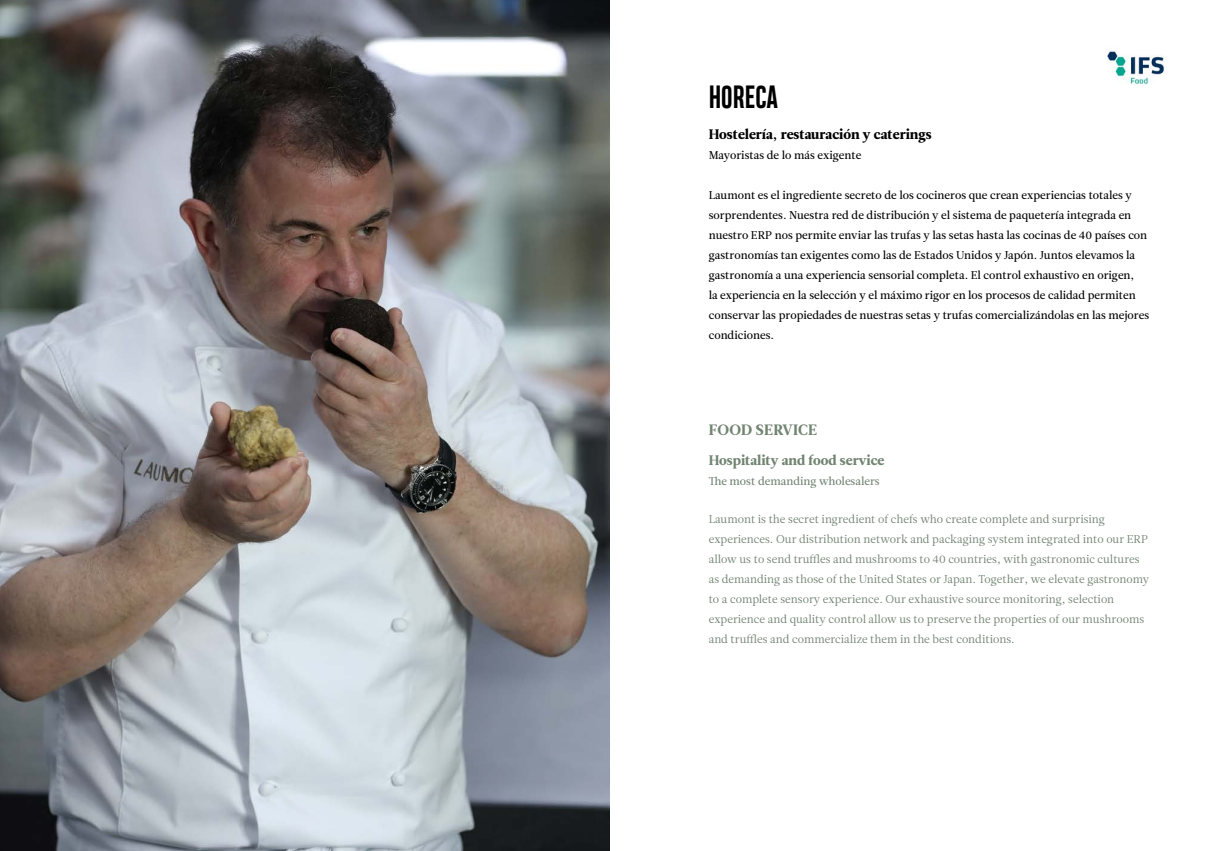
<style>
.page{position:relative;width:1219px;height:851px;background:#fff}
.page>*{position:absolute;margin:0;border:0;box-sizing:border-box;transform-origin:0 0}
.t1{font:700 30px "Heading Compressed Pro";color:#000}
.t2{font:15px "Leitura News Roman 4";letter-spacing:.015em;color:#718471}
.t3{font:13.75px "Leitura News Roman 4";color:#000}
.t4{font:13.75px "Leitura News Roman 4";color:#718471}
.t5{font:11.25px/20px "Leitura News Roman 2";color:#000}
.t6{font:11.25px/20px "Leitura News Roman 1";color:#718471}
.t7{font:11.25px "Leitura News Roman 2";color:#718471}
</style>
<div class="page">
<img style="left:0;top:0;width:609px;height:850px">
<img style="left:1107px;top:51px;width:58px;height:33px">
<h1 class="t1" style="left:709px;top:79px;width:70px">HORECA</h1>
<p class="t3" style="left:709px;top:126px;width:224px">Hostelería, restauración y caterings</p>
<p class="t5" style="left:709px;top:145px;width:154px">Mayoristas de lo más exigente</p>
<p class="t5" style="left:709px;top:185px;width:442px">Laumont es el ingrediente secreto de los cocineros que crean experiencias totales y sorprendentes. Nuestra red de distribución y el sistema de paquetería integrada en nuestro ERP nos permite enviar las trufas y las setas hasta las cocinas de 40 países con gastronomías tan exigentes como las de Estados Unidos y Japón. Juntos elevamos la gastronomía a una experiencia sensorial completa. El control exhaustivo en origen,<br>la experiencia en la selección y el máximo rigor en los procesos de calidad permiten conservar las propiedades de nuestras setas y trufas comercializándolas en las mejores condiciones.</p>
<h2 class="t2" style="left:709px;top:420px;width:110px">FOOD SERVICE</h2>
<p class="t4" style="left:709px;top:452px;width:177px">Hospitality and food service</p>
<p class="t7" style="left:709px;top:475px;width:173px">The most demanding wholesalers</p>
<p class="t6" style="left:709px;top:509px;width:442px">Laumont is the secret ingredient of chefs who create complete and surprising experiences. Our distribution network and packaging system integrated into our ERP allow us to send truffles and mushrooms to 40 countries, with gastronomic cultures as demanding as those of the United States or Japan. Together, we elevate gastronomy to a complete sensory experience. Our exhaustive source monitoring, selection experience and quality control allow us to preserve the properties of our mushrooms and truffles and commercialize them in the best conditions.</p>
</div>
